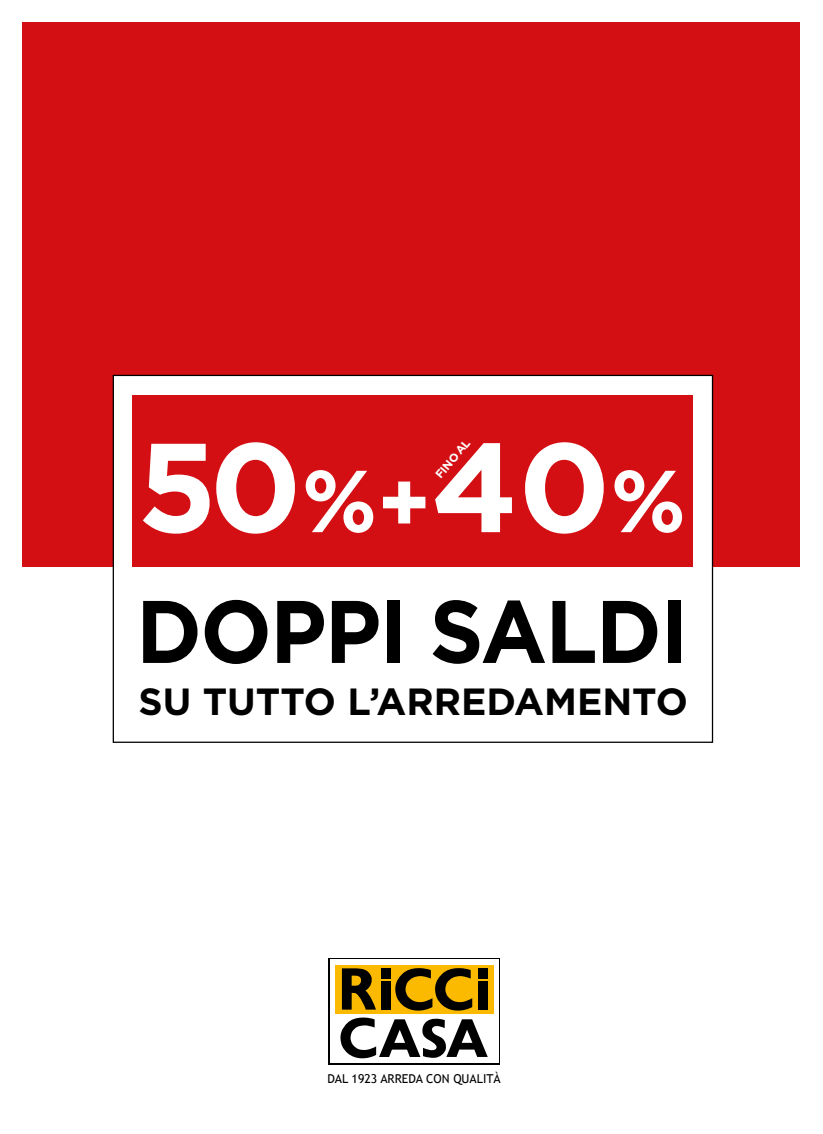
<style>
.page{position:relative;width:823px;height:1134px;background:#fff}
.page>*{position:absolute;margin:0;border:0;box-sizing:border-box;transform-origin:0 0}
.t1{font:700 126.3px "Gotham";color:#fff}
.t2{font:700 88.6px "Gotham";letter-spacing:-.02em;color:#000;scale:.95 1}
.t3{font:700 37.8px "Gotham";color:#000}
.t4{font:12.3px "Trebuchet MS";color:#000}
.t5{font:700 11.4px "Gotham";color:#fff}
.s1{font-size:87.7px}
.s2{font-size:84.2px}
</style>
<div class="page">
<div style="left:23px;top:23px;width:776px;height:544px;background:#d40f14"></div>
<div style="left:328px;top:958px;width:171px;height:106px;background:#000"></div>
<div style="left:330px;top:959px;width:168px;height:104px;background:#fff"></div>
<div style="left:335px;top:965px;width:158px;height:48px;background:#fbba00"></div>
<svg style="left:340px;top:968px;width:147px;height:91px"></svg>
<div style="left:113px;top:375px;width:599px;height:367px;background:#fff"></div>
<div style="left:132px;top:395px;width:560px;height:172px;background:#d40f14"></div>
<p class="t5" style="left:431px;top:472px;width:49px;rotate:-50deg">FINO AL</p>
<h1 class="t1" style="left:137px;top:404px;width:549px">50<span class="s1">%</span><span class="s2">+</span>40<span class="s1">%</span></h1>
<h2 class="t2" style="left:136px;top:573px;width:582px">DOPPI SALDI</h2>
<h3 class="t3" style="left:138px;top:677px;width:550px">SU TUTTO L’ARREDAMENTO</h3>
<p class="t4" style="left:327px;top:1072px;width:175px">DAL 1923 ARREDA CON QUALITÀ</p>
</div>
